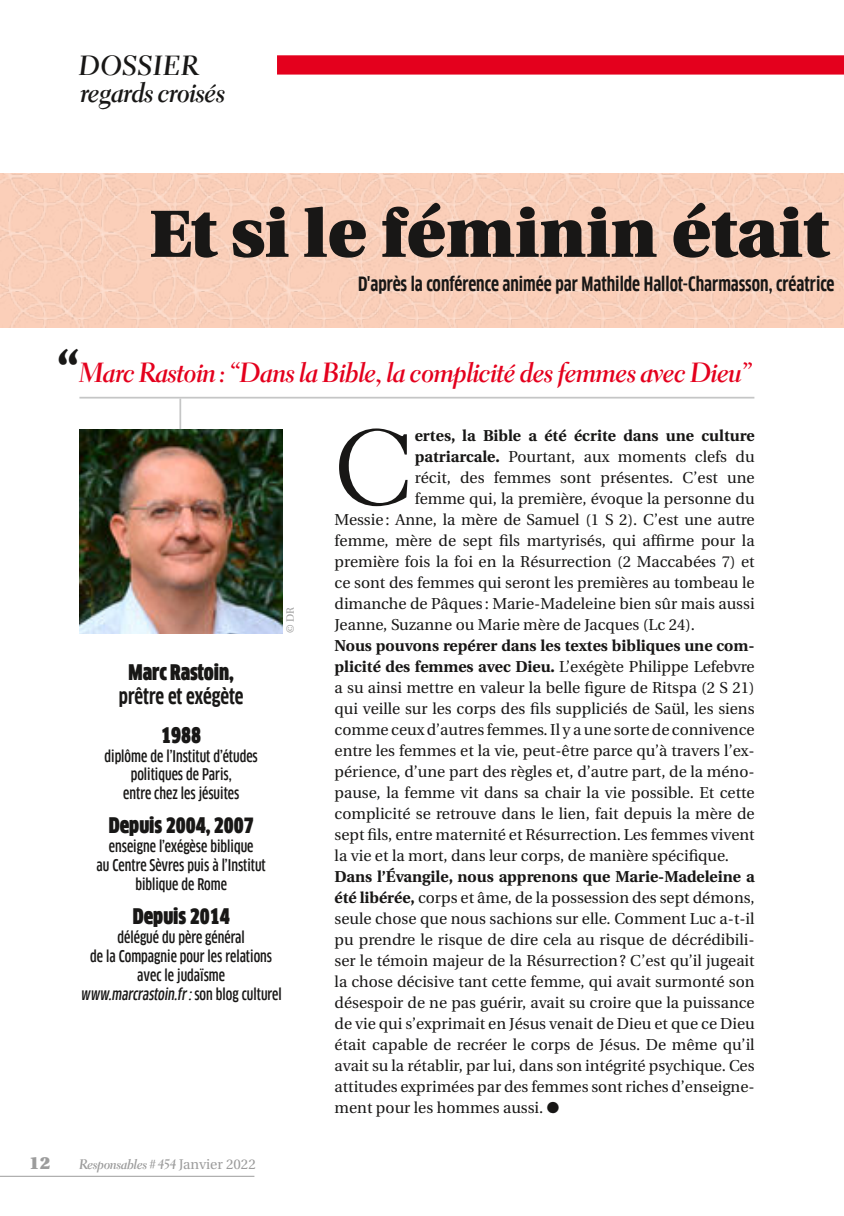
<style>
.page{position:relative;width:844px;height:1216px;background:#fff}
.page>*{position:absolute;margin:0;border:0;box-sizing:border-box;transform-origin:0 0}
.t1{font:105.52px "Electra LH";color:#181716}
.t2{font:900 66.5px "Utopia";color:#181716}
.t3{font:28px "Electra LH Bold Cursive Display";color:#e4001d}
.t4{font:28px/26.4px "Electra LH Bold Cursive Display";color:#181716}
.t5{font:900 21px "Clan Cond";color:#181716}
.t6{font:700 21px "Clan Cond";letter-spacing:-.005em;color:#181716}
.t7{font:700 19.25px "Clan Cond";color:#181716}
.t8{font:900 17.5px "Utopia";color:#9c9c9c}
.t9{font:15.75px/21px "Utopia";color:#181716;text-align:justify}
.t10{font:500 15.75px/18.9px "Clan Cond";color:#181716;text-align:center}
.t11{font:700 15.75px "Utopia";color:#181716}
.t12{font:14px "Electra LH Bold Cursive Display";color:#9c9c9c}
.t13{font:10.5px "Utopia";color:#9c9c9c}
.s1{font-family:"Utopia";font-weight:900;font-size:46.2px;color:#181716}
.s2{font-family:"Utopia"}
.s3{font-weight:700}
</style>
<div class="page">
<div style="left:277px;top:55px;width:566px;height:20px;background:#e4001d"></div>
<hr style="left:0;top:1175px;width:254px;height:1px;background:#9c9c9c">
<img style="left:0;top:173px;width:843px;height:154px">
<hr style="left:179px;top:398px;width:2px;height:53px;background:#c5c6c6">
<hr style="left:79px;top:397px;width:675px;height:1px;background:#c5c6c6">
<img style="left:79px;top:430px;width:204px;height:203px">
<h3 class="t4" style="left:79px;top:56px;width:147px">DOSSIER regards croisés</h3>
<h2 class="t2" style="left:149px;top:197px;width:681px">Et si le féminin était</h2>
<p class="t7" style="left:358px;top:276px;width:478px">D'après la conférence animée par Mathilde Hallot-Charmasson, créatrice</p>
<h3 class="t3" style="left:57px;top:362px;width:695px"><span class="s1">“</span>Marc Rastoin : “Dans la Bible, la complicité des femmes avec Dieu”</h3>
<p class="t13" style="left:284px;top:633px;width:27px;rotate:-90deg">© DR</p>
<h3 class="t5" style="left:128px;top:663px;width:107px">Marc Rastoin,</h3>
<h3 class="t6" style="left:119px;top:687px;width:126px">prêtre et exégète</h3>
<h3 class="t5" style="left:161px;top:725px;width:41px">1988</h3>
<p class="t10" style="left:104px;top:746px;width:155px">diplôme de l’Institut d’études politiques de Paris,<br>entre chez les jésuites</p>
<h3 class="t5" style="left:109px;top:816px;width:146px">Depuis 2004, 2007</h3>
<p class="t10" style="left:97px;top:837px;width:171px">enseigne l’exégèse biblique<br>au Centre Sèvres puis à l’Institut biblique de Rome</p>
<h3 class="t5" style="left:133px;top:906px;width:98px">Depuis 2014</h3>
<p class="t10" style="left:81px;top:927px;width:203px">délégué du père général<br>de la Compagnie pour les relations avec le judaïsme<br>www.marcrastoin.fr :son blog culturel</p>
<p class="t8" style="left:29px;top:1152px;width:22px">12</p>
<p class="t12" style="left:79px;top:1158px;width:178px">Responsables # 454 <span class="s2">Janvier 2022</span></p>
<h1 class="t1" style="left:334px;top:406px;width:82px">C</h1>
<p class="t11" style="left:414px;top:427px;width:341px">ertes, la Bible a été écrite dans une culture</p>
<p class="t9" style="left:414px;top:446px;width:341px"><span class="s3">patriarcale.</span> Pourtant, aux moments clefs du</p>
<p class="t9" style="left:414px;top:467px;width:341px">récit, des femmes sont présentes. C’est une</p>
<p class="t9" style="left:414px;top:488px;width:341px">femme qui, la première, évoque la personne du</p>
<p class="t9" style="left:334px;top:509px;width:421px">Messie : Anne, la mère de Samuel (1 S 2). C’est une autre</p>
<p class="t9" style="left:334px;top:530px;width:421px">femme, mère de sept fils martyrisés, qui affirme pour la</p>
<p class="t9" style="left:334px;top:551px;width:421px">première fois la foi en la Résurrection (2 Maccabées 7) et</p>
<p class="t9" style="left:334px;top:572px;width:421px">ce sont des femmes qui seront les premières au tombeau le</p>
<p class="t9" style="left:334px;top:593px;width:421px">dimanche de Pâques : Marie-Madeleine bien sûr mais aussi</p>
<p class="t9" style="left:334px;top:614px;width:362px">Jeanne, Suzanne ou Marie mère de Jacques (Lc 24).</p>
<p class="t9" style="left:334px;top:635px;width:421px"><span class="s3">Nous pouvons repérer dans les textes bibliques une com&shy;plicité des femmes avec Dieu.</span> L’exégète Philippe Lefebvre a su ainsi mettre en valeur la belle figure de Ritspa (2 S 21) qui veille sur les corps des fils suppliciés de Saül, les siens comme ceux d’autres femmes. Il y a une sorte de connivence entre les femmes et la vie, peut-être parce qu’à travers l’ex&shy;périence, d’une part des règles et, d’autre part, de la méno&shy;pause, la femme vit dans sa chair la vie possible. Et cette complicité se retrouve dans le lien, fait depuis la mère de sept fils, entre maternité et Résurrection. Les femmes vivent la vie et la mort, dans leur corps, de manière spécifique.</p>
<p class="t9" style="left:334px;top:866px;width:421px"><span class="s3">Dans l’Évangile, nous apprenons que Marie-Madeleine a été libérée,</span> corps et âme, de la possession des sept démons, seule chose que nous sachions sur elle. Comment Luc a-t-il pu prendre le risque de dire cela au risque de décrédibili&shy;ser le témoin majeur de la Résurrection ? C’est qu’il jugeait la chose décisive tant cette femme, qui avait surmonté son désespoir de ne pas guérir, avait su croire que la puissance de vie qui s’exprimait en Jésus venait de Dieu et que ce Dieu était capable de recréer le corps de Jésus. De même qu’il avait su la rétablir, par lui, dans son intégrité psychique. Ces attitudes exprimées par des femmes sont riches d’enseigne&shy;ment pour les hommes aussi. ●</p>
</div>
